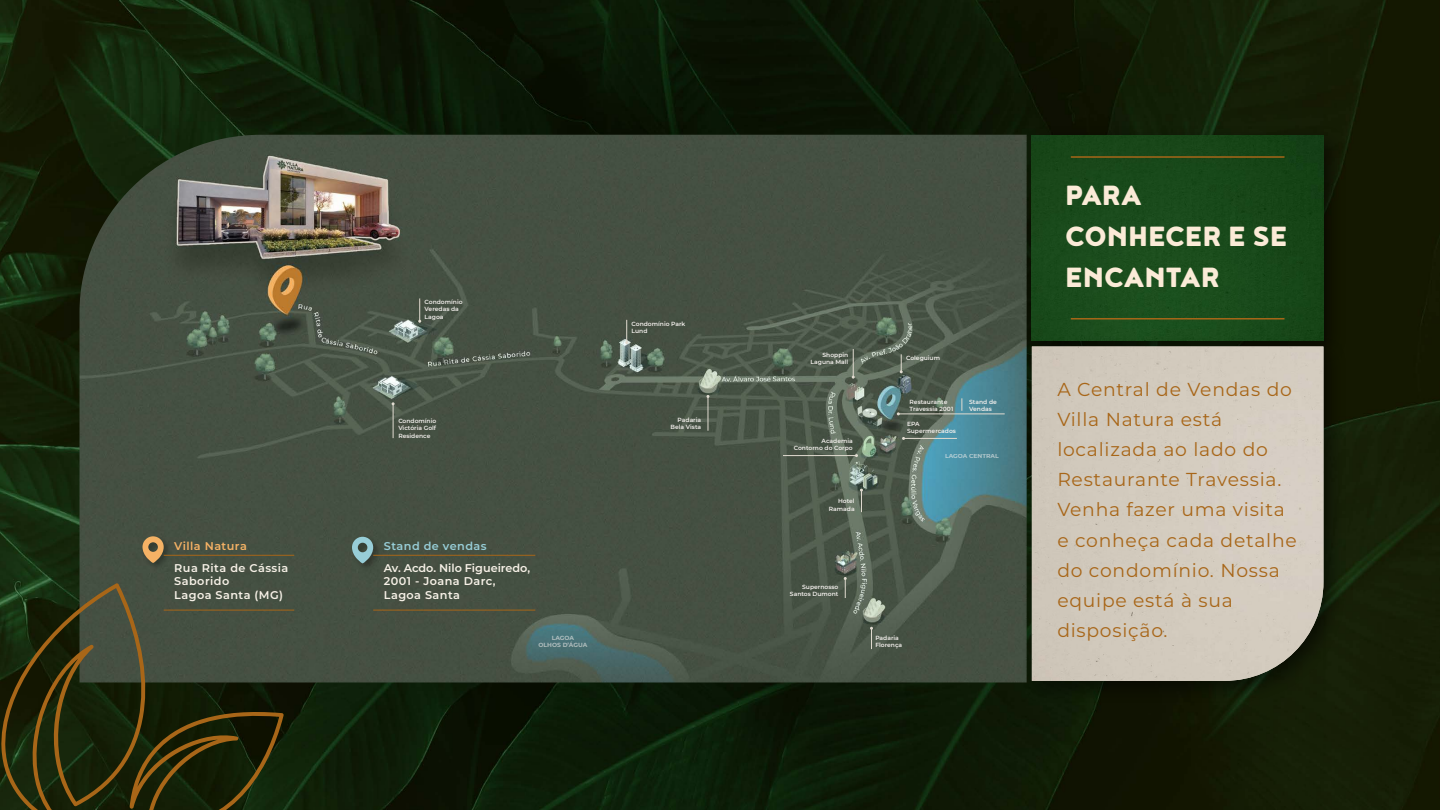
<style>
.page{position:relative;width:1440px;height:810px;background:#fff}
.page>*{position:absolute;margin:0;border:0;box-sizing:border-box;transform-origin:0 0}
.t1{font:900 34.05px/40.9px "Noyh";color:#fbebd7}
.t2{font:18.75px/30.2px "Montserrat";letter-spacing:.04em;color:#a86618}
.t3{font:600 11.25px/13.5px "Montserrat";letter-spacing:.04em;color:#f7f1e7}
.t4{font:600 11.25px "Montserrat";letter-spacing:.04em;color:#97cdd7}
.t5{font:600 11.25px "Montserrat";letter-spacing:.04em;color:#f5b265}
.t6{font:600 6px/7.2px "Montserrat";color:#f4f0ed}
.t7{font:700 6px/7.2px "Montserrat";color:#f4f0ed;text-align:center}
</style>
<div class="page">
<img style="left:0;top:1px;width:1440px;height:809px">
<img style="left:80px;top:135px;width:942px;height:547px">
<hr style="left:393px;top:404px;width:1px;height:34px;background:#e1dbd0">
<hr style="left:708px;top:396px;width:1px;height:35px;background:#e1dbd0">
<svg style="left:844px;top:577px;width:3px;height:21px"></svg>
<svg style="left:860px;top:489px;width:3px;height:23px"></svg>
<svg style="left:418px;top:298px;width:3px;height:25px"></svg>
<svg style="left:625px;top:320px;width:3px;height:24px"></svg>
<svg style="left:900px;top:354px;width:3px;height:19px"></svg>
<hr style="left:904px;top:438px;width:53px;height:1px;background:#e1dbd0">
<hr style="left:783px;top:455px;width:74px;height:1px;background:#e1dbd0">
<hr style="left:898px;top:414px;width:107px;height:1px;background:#e1dbd0">
<svg style="left:852px;top:349px;width:3px;height:30px"></svg>
<svg style="left:870px;top:627px;width:3px;height:22px"></svg>
<svg style="left:962px;top:398px;width:1px;height:13px"></svg>
<div style="left:1022px;top:125px;width:325px;height:239px;background:#000;opacity:.5"></div>
<div style="left:1032px;top:135px;width:292px;height:201px;background:#19491a"></div>
<hr style="left:1071px;top:156px;width:214px;height:2px;background:#a86618">
<hr style="left:1071px;top:318px;width:214px;height:2px;background:#a86618">
<div style="left:1022px;top:336px;width:325px;height:369px;background:#000;opacity:.5"></div>
<div style="left:1032px;top:346px;width:291px;height:335px;background:#d2cabd"></div>
<div style="left:141px;top:535px;width:32px;height:36px;background:#000;opacity:.3"></div>
<svg style="left:142px;top:536px;width:22px;height:27px"></svg>
<hr style="left:164px;top:555px;width:130px;height:1px;background:#a86618">
<hr style="left:164px;top:610px;width:130px;height:1px;background:#a86618">
<div style="left:350px;top:535px;width:32px;height:37px;background:#000;opacity:.3"></div>
<svg style="left:352px;top:537px;width:21px;height:26px"></svg>
<hr style="left:373px;top:555px;width:162px;height:1px;background:#a86618">
<hr style="left:373px;top:610px;width:162px;height:1px;background:#a86618">
<svg style="left:0;top:583px;width:284px;height:227px;background:#2f341a"></svg>
<p class="t6" style="left:425px;top:298px;width:40px">Condomínio<br>Veredas da<br>Lagoa</p>
<p class="t6" style="left:632px;top:320px;width:55px">Condomínio Park<br>Lund</p>
<p class="t6" style="left:398px;top:417px;width:40px;text-align:justify">Condomínio Victória Golf Residence</p>
<p class="t6" style="left:671px;top:416px;width:32px;text-align:right">Padaria<br>Bela Vista</p>
<h3 class="t5" style="left:174px;top:538px;width:74px">Villa Natura</h3>
<h3 class="t4" style="left:384px;top:538px;width:104px">Stand de vendas</h3>
<h3 class="t3" style="left:384px;top:561px;width:148px">Av. Acdo. Nilo Figueiredo,<br>2001 - Joana Darc,<br>Lagoa Santa</h3>
<h3 class="t3" style="left:174px;top:561px;width:116px">Rua Rita de Cássia<br>Saborido<br>Lagoa Santa (MG)</h3>
<p class="t7" style="left:539px;top:634px;width:50px">LAGOA<br>OLHOS D’ÁGUA</p>
<p class="t6" style="left:811px;top:351px;width:39px;text-align:right">Shoppin<br>Laguna Mall</p>
<p class="t6" style="left:794px;top:437px;width:60px;text-align:right">Academia<br>Contorno do Corpo</p>
<p class="t6" style="left:829px;top:497px;width:27px;text-align:right">Hotel<br>Ramada</p>
<p class="t6" style="left:906px;top:354px;width:35px">Coleguium</p>
<p class="t6" style="left:910px;top:398px;width:45px">Restaurante<br>Travessia 2001</p>
<p class="t6" style="left:969px;top:398px;width:29px">Stand de<br>Vendas</p>
<p class="t6" style="left:907px;top:420px;width:50px">EPA<br>Supermercados</p>
<p class="t7" style="left:945px;top:452px;width:55px">LAGOA CENTRAL</p>
<p class="t6" style="left:790px;top:583px;width:50px;text-align:right">Supernosso<br>Santos Dumont</p>
<p class="t6" style="left:875px;top:634px;width:28px">Padaria<br>Florença</p>
<h1 class="t1" style="left:1065px;top:174px;width:224px">PARA<br>CONHECER E SE<br>ENCANTAR</h1>
<h2 class="t2" style="left:1057px;top:373px;width:241px">A Central de Vendas do<br>Villa Natura está localizada ao lado do<br>Restaurante Travessia.<br>Venha fazer uma visita e conheça cada detalhe do condomínio. Nossa equipe está à sua disposição.</h2>
</div>
